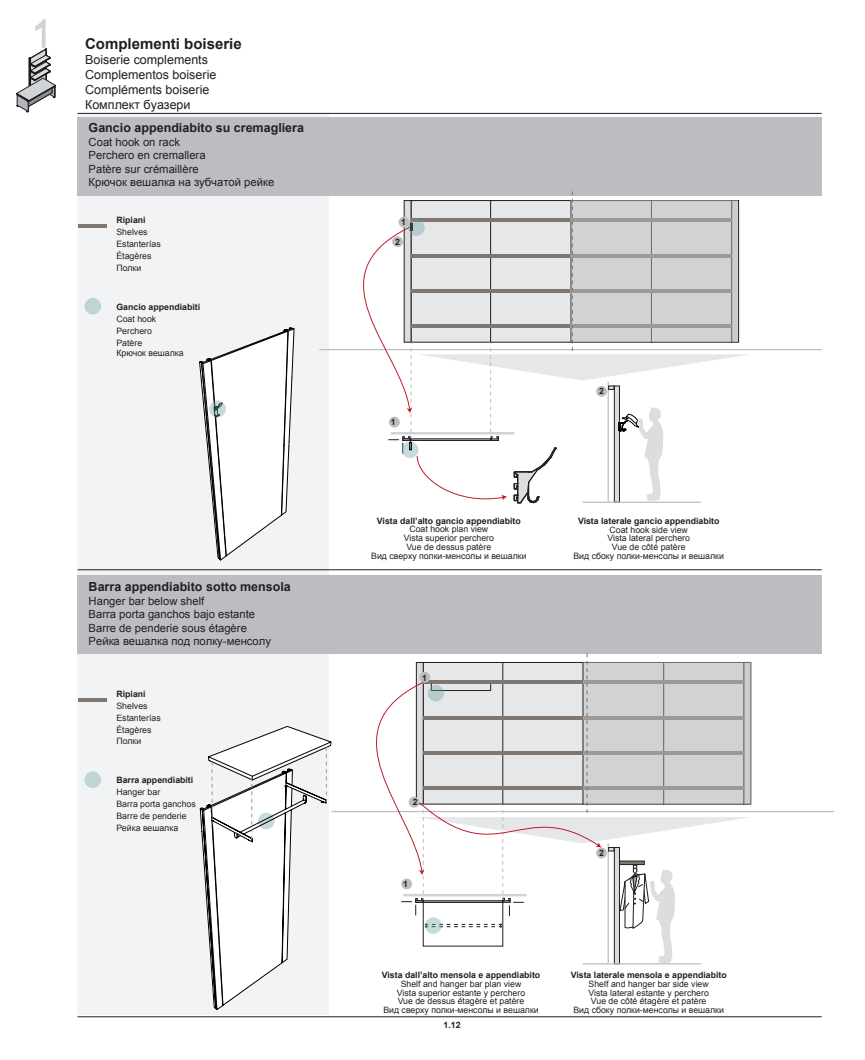
<style>
.page{position:relative;width:865px;height:1060px;background:#fff}
.page>*{position:absolute;margin:0;border:0;box-sizing:border-box;transform-origin:0 0}
.t1{font:37.5px "Arial";color:#d1d2d4}
.t2{font:700 15px "Arial";color:#231f20}
.t3{font:12.5px/15px "Arial";color:#231f20}
.t4{font:700 12.5px "Arial";color:#231f20}
.t5{font:11.25px/13.5px "Arial";color:#231f20}
.t6{font:8.75px/8.8px "Arial";color:#231f20}
.t7{font:700 8.75px "Arial";color:#231f20}
</style>
<div class="page">
<div style="left:78px;top:114px;width:251px;height:901px;background:#f2f3f4"></div>
<hr style="left:331px;top:810px;width:502px;height:2px;background:#bcbdc0">
<hr style="left:319px;top:349px;width:502px;height:1px;background:#bcbdc0">
<hr style="left:79px;top:698px;width:28px;height:3px;background:#80776e">
<hr style="left:78px;top:1016px;width:743px;height:1px;background:#231f20">
<hr style="left:78px;top:113px;width:743px;height:1px;background:#231f20">
<hr style="left:78px;top:569px;width:743px;height:1px;background:#231f20">
<div style="left:78px;top:117px;width:743px;height:79px;background:#bcbdc0"></div>
<div style="left:78px;top:575px;width:743px;height:78px;background:#bcbdc0"></div>
<svg style="left:199px;top:327px;width:95px;height:234px"></svg>
<svg style="left:209px;top:400px;width:17px;height:17px"></svg>
<div style="left:84px;top:771px;width:17px;height:17px;background:#bed4d5;border-radius:50%"></div>
<hr style="left:79px;top:225px;width:28px;height:3px;background:#80776e">
<div style="left:84px;top:298px;width:17px;height:16px;background:#bed4d5;border-radius:50%"></div>
<svg style="left:199px;top:653px;width:552px;height:357px"></svg>
<div style="left:408px;top:796px;width:11px;height:11px;background:#bcbdc0;border-radius:50%"></div>
<svg style="left:319px;top:191px;width:432px;height:313px"></svg>
<svg style="left:16px;top:48px;width:40px;height:64px"></svg>
<svg style="left:619px;top:860px;width:25px;height:4px"></svg>
<h1 class="t1" style="left:32px;top:10px;width:22px">1</h1>
<h2 class="t2" style="left:85px;top:33px;width:158px">Complementi boiserie</h2>
<h3 class="t3" style="left:85px;top:52px;width:133px">Boiserie complements<br>Complementos boiserie<br>Compléments boiserie<br>Комплект буазери</h3>
<h3 class="t4" style="left:89px;top:119px;width:217px">Gancio appendiabito su cremagliera</h3>
<p class="t5" style="left:89px;top:135px;width:187px">Coat hook on rack<br>Perchero en cremallera<br>Patère sur crémaillère<br>Крючок вешалка на зубчатой рейке</p>
<p class="t7" style="left:116px;top:214px;width:31px">Ripiani</p>
<p class="t6" style="left:116px;top:226px;width:46px;line-height:11.9px">Shelves<br>Estanterías<br>Étagères<br>Полки</p>
<p class="t7" style="left:116px;top:301px;width:85px">Gancio appendiabiti</p>
<p class="t6" style="left:116px;top:313px;width:41px;line-height:11.9px">Coat hook<br>Perchero<br>Patère</p>
<p class="t6" style="left:116px;top:349px;width:69px">Крючок вешалка</p>
<h3 class="t4" style="left:89px;top:578px;width:204px">Barra appendiabito sotto mensola</h3>
<p class="t5" style="left:89px;top:594px;width:184px">Hanger bar below shelf<br>Barra porta ganchos bajo estante<br>Barre de penderie sous étagère<br>Рейка вешалка под полку-менсолу</p>
<p class="t7" style="left:116px;top:688px;width:31px">Ripiani</p>
<p class="t6" style="left:116px;top:700px;width:46px;line-height:11.9px">Shelves<br>Estanterías<br>Étagères<br>Полки</p>
<p class="t7" style="left:116px;top:774px;width:78px">Barra appendiabiti</p>
<p class="t6" style="left:116px;top:786px;width:81px;line-height:11.9px">Hanger bar<br>Barra porta ganchos<br>Barre de penderie<br>Рейка вешалка</p>
<p class="t7" style="left:401px;top:216px;width:6px">1</p>
<p class="t7" style="left:395px;top:236px;width:6px">2</p>
<p class="t7" style="left:391px;top:416px;width:6px">1</p>
<p class="t7" style="left:377px;top:514px;width:145px">Vista dall’alto gancio appendiabito</p>
<p class="t6" style="left:371px;top:525px;width:157px;text-align:center">Coat hook plan view<br>Vista superior perchero<br>Vue de dessus patère<br>Вид сверху полки-менсолы и вешалки</p>
<p class="t7" style="left:422px;top:671px;width:6px">1</p>
<p class="t7" style="left:599px;top:385px;width:6px">2</p>
<p class="t7" style="left:578px;top:515px;width:143px">Vista laterale gancio appendiabito</p>
<p class="t6" style="left:573px;top:525px;width:152px;text-align:center">Coat hook side view<br>Vista lateral perchero<br>Vue de côté patère<br>Вид сбоку полки-менсолы и вешалки</p>
<p class="t7" style="left:412px;top:796px;width:6px">2</p>
<p class="t7" style="left:403px;top:877px;width:6px">1</p>
<p class="t7" style="left:599px;top:847px;width:6px">2</p>
<p class="t7" style="left:382px;top:969px;width:160px">Vista dall’alto mensola e appendiabito</p>
<p class="t6" style="left:383px;top:979px;width:157px;text-align:center">Shelf and hanger bar plan view<br>Vista superior estante y perchero<br>Vue de dessus étagère et patère<br>Вид сверху полки-менсолы и вешалки</p>
<p class="t7" style="left:443px;top:1019px;width:19px">1.12</p>
<p class="t7" style="left:570px;top:969px;width:157px">Vista laterale mensola e appendiabito</p>
<p class="t6" style="left:573px;top:979px;width:152px;text-align:center">Shelf and hanger bar side view<br>Vista lateral estante y perchero<br>Vue de côté étagère et patère<br>Вид сбоку полки-менсолы и вешалки</p>
</div>
